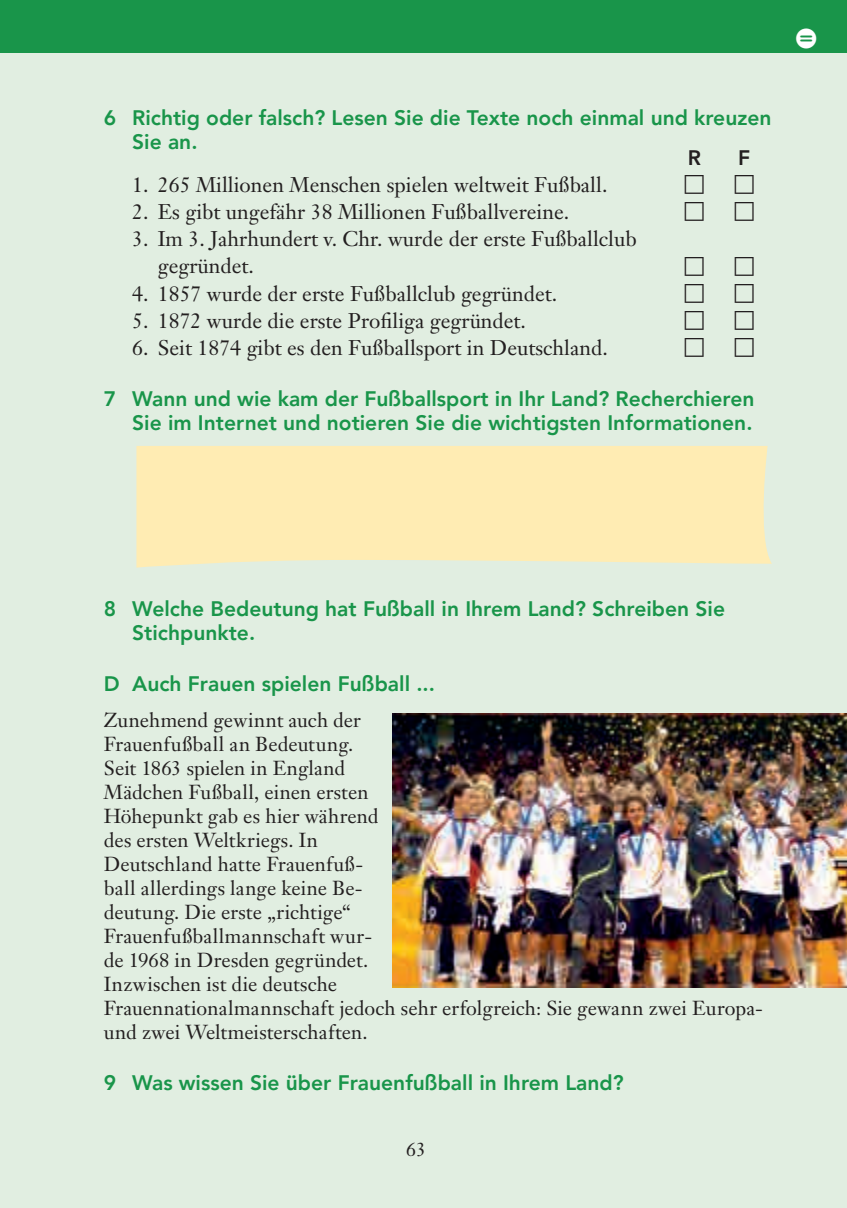
<style>
.page{position:relative;width:847px;height:1208px;background:#fff}
.page>*{position:absolute;margin:0;border:0;box-sizing:border-box;transform-origin:0 0}
.t1{font:25px "Button Bonus Circle Negative";color:#fff}
.t2{font:800 21px/24px "Avenir";color:#19954a}
.t3{font:21px/27px "Janson Text";color:#231f20}
.t4{font:21px "European Pi Three";color:#231f20}
.t5{font:800 21px "Avenir";color:#231f20}
.t6{font:20px/24px "Janson Text";letter-spacing:.005em;color:#231f20}
.t7{font:19px "Janson Text";color:#231f20}
</style>
<div class="page">
<div style="left:0;top:41px;width:846px;height:1167px;background:#e1eee1"></div>
<div style="left:0;top:0;width:846px;height:53px;background:#19954a"></div>
<img style="left:392px;top:713px;width:454px;height:275px">
<div style="left:136px;top:446px;width:636px;height:121px;background:#ffecb3"></div>
<p class="t2" style="left:132px;top:106px;width:640px;text-indent:-28px">6 Richtig oder falsch? Lesen Sie die Texte noch einmal und kreuzen<br>Sie an.</p>
<p class="t5" style="left:687px;top:146px;width:15px">R</p>
<p class="t5" style="left:738px;top:146px;width:14px">F</p>
<p class="t3" style="left:132px;top:174px;width:476px">1. 265 Millionen Menschen spielen weltweit Fußball.</p>
<p class="t4" style="left:683px;top:171px;width:73px">- -</p>
<p class="t3" style="left:132px;top:201px;width:438px">2. Es gibt ungefähr 38 Millionen Fußballvereine.</p>
<p class="t4" style="left:683px;top:198px;width:73px">- -</p>
<p class="t3" style="left:158px;top:228px;width:480px;text-indent:-26px">3. Im 3. Jahrhundert v. Chr. wurde der erste Fußballclub gegründet.</p>
<p class="t4" style="left:683px;top:252px;width:73px">- -</p>
<p class="t3" style="left:132px;top:282px;width:426px">4. 1857 wurde der erste Fußballclub gegründet.</p>
<p class="t4" style="left:683px;top:279px;width:73px">- -</p>
<p class="t3" style="left:132px;top:309px;width:395px">5. 1872 wurde die erste Profiliga gegründet.</p>
<p class="t4" style="left:683px;top:306px;width:73px">- -</p>
<p class="t3" style="left:132px;top:336px;width:477px">6. Seit 1874 gibt es den Fußballsport in Deutschland.</p>
<p class="t4" style="left:683px;top:333px;width:73px">- -</p>
<p class="t2" style="left:104px;top:386px;width:652px;text-align:right">7 Wann und wie kam der Fußballsport in Ihr Land? Recherchieren<br>Sie im Internet und notieren Sie die wichtigsten Informationen.</p>
<p class="t1" style="left:793px;top:28px;width:26px">a</p>
<p class="t2" style="left:132px;top:596px;width:594px;text-indent:-28px">8 Welche Bedeutung hat Fußball in Ihrem Land? Schreiben Sie<br>Stichpunkte.</p>
<p class="t2" style="left:104px;top:671px;width:332px">D Auch Frauen spielen Fußball ...</p>
<p class="t6" style="left:104px;top:709px;width:660px">Zunehmend gewinnt auch der<br>Frauenfußball an Bedeutung.<br>Seit 1863 spielen in England<br>Mädchen Fußball, einen ersten<br>Höhepunkt gab es hier während<br>des ersten Weltkriegs. In<br>Deutschland hatte Frauenfuß-<br>ball allerdings lange keine Be-<br>deutung. Die erste „richtige“<br>Frauenfußballmannschaft wur-<br>de 1968 in Dresden gegründet.<br>Inzwischen ist die deutsche<br>Frauennationalmannschaft jedoch sehr erfolgreich: Sie gewann zwei Europa&shy;und zwei Weltmeisterschaften.</p>
<p class="t2" style="left:104px;top:1070px;width:521px">9 Was wissen Sie über Frauenfußball in Ihrem Land?</p>
<p class="t7" style="left:406px;top:1141px;width:21px">63</p>
</div>
